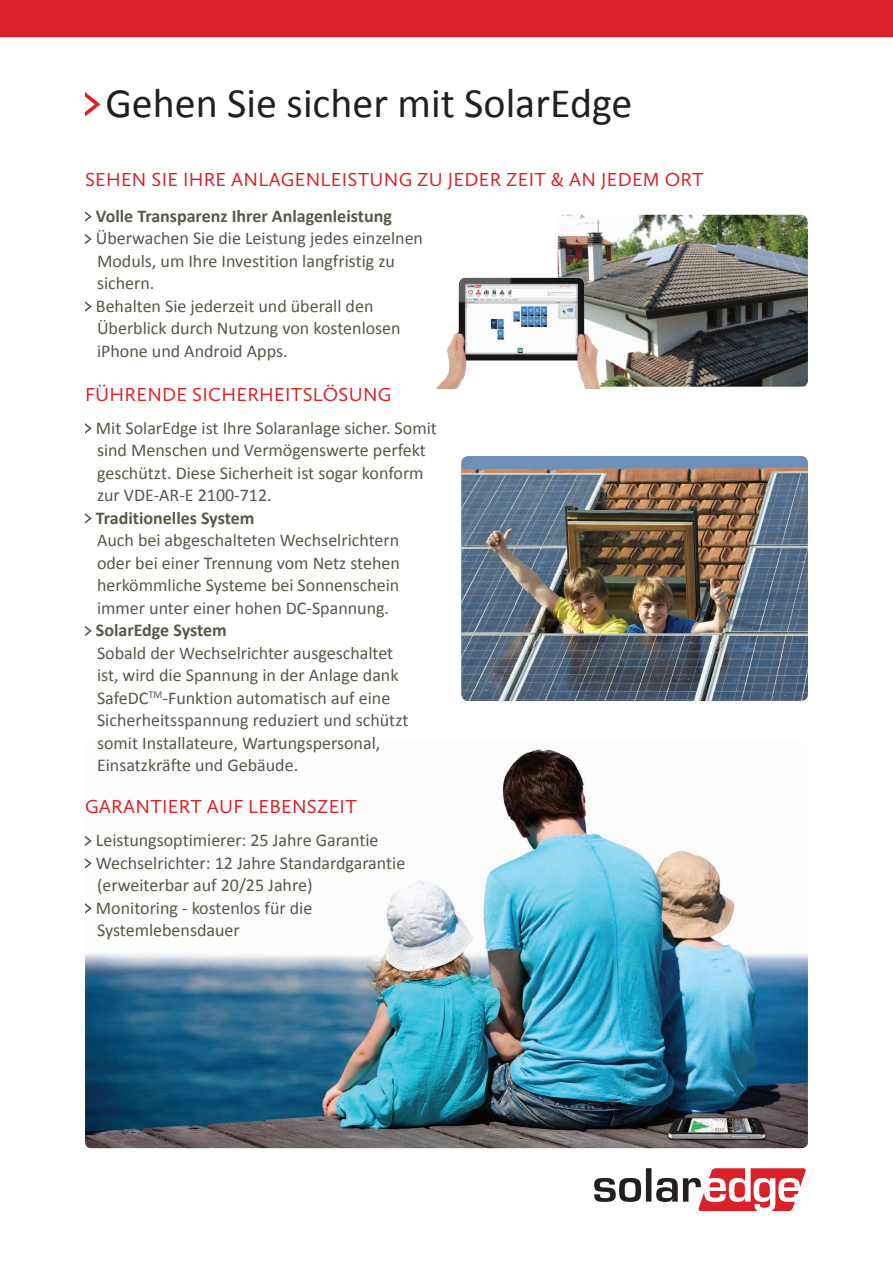
<style>
.page{position:relative;width:893px;height:1263px;background:#fff}
.page>*{position:absolute;margin:0;border:0;box-sizing:border-box;transform-origin:0 0}
.t1{font:42px "Calibri";color:#231f20}
.t2{font:19.5px "Calluna Sans";letter-spacing:.015em;color:#da2128}
.t3{font:18px/22.5px "Calibri";color:#58574a}
.t4{font:700 18px "Calibri";color:#58574a}
</style>
<div class="page">
<img style="left:85px;top:748px;width:723px;height:400px">
<div style="left:0;top:0;width:893px;height:37px;background:#da2128"></div>
<svg style="left:594px;top:1168px;width:212px;height:43px"></svg>
<svg style="left:85px;top:92px;width:16px;height:25px"></svg>
<svg style="left:85px;top:211px;width:7px;height:11px"></svg>
<svg style="left:85px;top:234px;width:7px;height:10px"></svg>
<svg style="left:85px;top:301px;width:7px;height:11px"></svg>
<svg style="left:85px;top:423px;width:7px;height:11px"></svg>
<svg style="left:85px;top:513px;width:7px;height:11px"></svg>
<svg style="left:85px;top:626px;width:7px;height:10px"></svg>
<svg style="left:85px;top:835px;width:7px;height:11px"></svg>
<svg style="left:85px;top:858px;width:7px;height:11px"></svg>
<svg style="left:85px;top:903px;width:7px;height:11px"></svg>
<img style="left:557px;top:215px;width:251px;height:172px">
<img style="left:436px;top:275px;width:169px;height:113px">
<img style="left:461px;top:456px;width:347px;height:245px">
<p class="t1" style="left:105px;top:76px;width:529px">Gehen Sie sicher mit SolarEdge</p>
<p class="t2" style="left:85px;top:168px;width:620px">SEHEN SIE IHRE ANLAGENLEISTUNG ZU JEDER ZEIT &amp; AN JEDEM ORT</p>
<p class="t4" style="left:96px;top:204px;width:297px">Volle Transparenz Ihrer Anlagenleistung</p>
<p class="t3" style="left:96px;top:227px;width:329px">Überwachen Sie die Leistung jedes einzelnen<br>Moduls, um Ihre Investition langfristig zu sichern.</p>
<p class="t3" style="left:96px;top:295px;width:306px">Behalten Sie jederzeit und überall den<br>Überblick durch Nutzung von kostenlosen iPhone und Android Apps.</p>
<p class="t2" style="left:85px;top:382px;width:308px">FÜHRENDE SICHERHEITSLÖSUNG</p>
<p class="t3" style="left:96px;top:417px;width:343px">Mit SolarEdge ist Ihre Solaranlage sicher. Somit sind Menschen und Vermögenswerte perfekt geschützt. Diese Sicherheit ist sogar konform zur VDE-AR-E 2100-712.</p>
<p class="t4" style="left:96px;top:506px;width:160px">Traditionelles System</p>
<p class="t3" style="left:97px;top:529px;width:304px;text-align:justify">Auch bei abgeschalteten Wechselrichtern oder bei einer Trennung vom Netz stehen herkömmliche Systeme bei Sonnenschein immer unter einer hohen DC-Spannung.</p>
<p class="t4" style="left:96px;top:619px;width:132px">SolarEdge System</p>
<p class="t3" style="left:97px;top:642px;width:313px">Sobald der Wechselrichter ausgeschaltet ist, wird die Spannung in der Anlage dank SafeDC<sup>TM</sup>-Funktion automatisch auf eine Sicherheitsspannung reduziert und schützt somit Installateure, Wartungspersonal, Einsatzkräfte und Gebäude.</p>
<p class="t2" style="left:85px;top:795px;width:273px">GARANTIERT AUF LEBENSZEIT</p>
<p class="t3" style="left:96px;top:829px;width:284px">Leistungsoptimierer: 25 Jahre Garantie</p>
<p class="t3" style="left:96px;top:851px;width:311px">Wechselrichter: 12 Jahre Standardgarantie (erweiterbar auf 20/25 Jahre)</p>
<p class="t3" style="left:96px;top:896px;width:218px">Monitoring - kostenlos für die<br>Systemlebensdauer</p>
</div>
